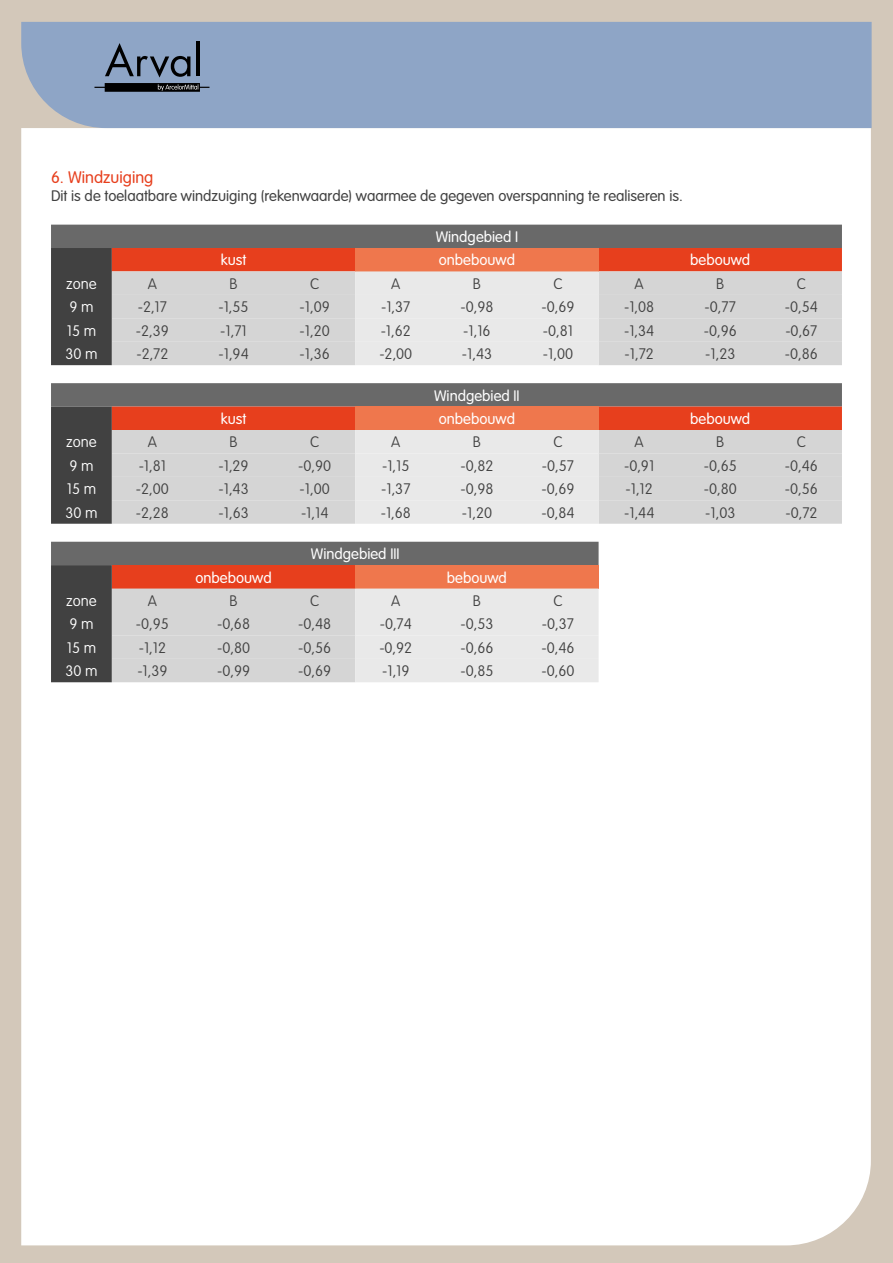
<style>
.page{position:relative;width:893px;height:1263px;background:#d3c8ba}
.page>*{position:absolute;margin:0;border:0;box-sizing:border-box;transform-origin:0 0}
.t1{font:300 16.5px "VAG Rounded";color:#e73f1d}
.t2{font:100 15px "VAG Rounded";color:#414141}
.t3{font:300 15px "VAG Rounded";color:#fff}
.t4{font:300 15px "VAG Rounded";color:#414141}
.t5{font:100 15px "VAG Rounded";color:#fff}
</style>
<div class="page">
<div style="left:21px;top:128px;width:850px;height:1117px;background:#fff"></div>
<div style="left:21px;top:22px;width:851px;height:106px;background:#8ea5c6"></div>
<hr style="left:197px;top:42px;width:3px;height:34px;background:#000">
<svg style="left:94px;top:43px;width:115px;height:49px;background:#67778e"></svg>
<svg style="left:51px;top:225px;width:791px;height:140px;background:#c1a9a4"></svg>
<svg style="left:51px;top:383px;width:791px;height:141px;background:#c1aaa4"></svg>
<svg style="left:51px;top:542px;width:548px;height:140px;background:#bea9a3"></svg>
<p class="t1" style="left:51px;top:167px;width:104px">6. Windzuiging</p>
<p class="t4" style="left:51px;top:187px;width:633px">Dit is de toelaatbare windzuiging (rekenwaarde) waarmee de gegeven overspanning te realiseren is.</p>
<p class="t3" style="left:436px;top:228px;width:84px">Windgebied I</p>
<p class="t3" style="left:221px;top:252px;width:27px">kust</p>
<p class="t3" style="left:439px;top:252px;width:78px">onbebouwd</p>
<p class="t3" style="left:690px;top:252px;width:62px">bebouwd</p>
<p class="t5" style="left:66px;top:275px;width:32px">zone</p>
<p class="t2" style="left:148px;top:275px;width:11px">A</p>
<p class="t2" style="left:229px;top:275px;width:10px">B</p>
<p class="t2" style="left:310px;top:275px;width:10px">C</p>
<p class="t2" style="left:391px;top:275px;width:11px">A</p>
<p class="t2" style="left:473px;top:275px;width:10px">B</p>
<p class="t2" style="left:554px;top:275px;width:10px">C</p>
<p class="t2" style="left:635px;top:275px;width:11px">A</p>
<p class="t2" style="left:716px;top:275px;width:10px">B</p>
<p class="t2" style="left:797px;top:275px;width:10px">C</p>
<p class="t5" style="left:69px;top:298px;width:26px">9 m</p>
<p class="t2" style="left:138px;top:298px;width:31px">-2,17</p>
<p class="t2" style="left:218px;top:298px;width:32px">-1,55</p>
<p class="t2" style="left:300px;top:298px;width:32px">-1,09</p>
<p class="t2" style="left:381px;top:298px;width:31px">-1,37</p>
<p class="t2" style="left:460px;top:298px;width:34px">-0,98</p>
<p class="t2" style="left:541px;top:298px;width:34px">-0,69</p>
<p class="t2" style="left:624px;top:298px;width:32px">-1,08</p>
<p class="t2" style="left:705px;top:298px;width:33px">-0,77</p>
<p class="t2" style="left:785px;top:298px;width:34px">-0,54</p>
<p class="t5" style="left:67px;top:322px;width:31px">15 m</p>
<p class="t2" style="left:136px;top:322px;width:34px">-2,39</p>
<p class="t2" style="left:220px;top:322px;width:28px">-1,71</p>
<p class="t2" style="left:300px;top:322px;width:32px">-1,20</p>
<p class="t2" style="left:381px;top:322px;width:32px">-1,62</p>
<p class="t2" style="left:463px;top:322px;width:29px">-1,16</p>
<p class="t2" style="left:543px;top:322px;width:32px">-0,81</p>
<p class="t2" style="left:624px;top:322px;width:32px">-1,34</p>
<p class="t2" style="left:704px;top:322px;width:34px">-0,96</p>
<p class="t2" style="left:785px;top:322px;width:34px">-0,67</p>
<p class="t5" style="left:65px;top:345px;width:34px">30 m</p>
<p class="t2" style="left:136px;top:345px;width:34px">-2,72</p>
<p class="t2" style="left:218px;top:345px;width:32px">-1,94</p>
<p class="t2" style="left:300px;top:345px;width:32px">-1,36</p>
<p class="t2" style="left:379px;top:345px;width:34px">-2,00</p>
<p class="t2" style="left:462px;top:345px;width:32px">-1,43</p>
<p class="t2" style="left:543px;top:345px;width:32px">-1,00</p>
<p class="t2" style="left:624px;top:345px;width:31px">-1,72</p>
<p class="t2" style="left:705px;top:345px;width:32px">-1,23</p>
<p class="t2" style="left:785px;top:345px;width:34px">-0,86</p>
<p class="t3" style="left:434px;top:387px;width:87px">Windgebied II</p>
<p class="t3" style="left:221px;top:410px;width:27px">kust</p>
<p class="t3" style="left:439px;top:410px;width:78px">onbebouwd</p>
<p class="t3" style="left:690px;top:410px;width:62px">bebouwd</p>
<p class="t5" style="left:66px;top:434px;width:32px">zone</p>
<p class="t2" style="left:148px;top:434px;width:11px">A</p>
<p class="t2" style="left:229px;top:434px;width:10px">B</p>
<p class="t2" style="left:310px;top:434px;width:10px">C</p>
<p class="t2" style="left:391px;top:434px;width:11px">A</p>
<p class="t2" style="left:473px;top:434px;width:10px">B</p>
<p class="t2" style="left:554px;top:434px;width:10px">C</p>
<p class="t2" style="left:635px;top:434px;width:11px">A</p>
<p class="t2" style="left:716px;top:434px;width:10px">B</p>
<p class="t2" style="left:797px;top:434px;width:10px">C</p>
<p class="t5" style="left:69px;top:457px;width:26px">9 m</p>
<p class="t2" style="left:139px;top:457px;width:29px">-1,81</p>
<p class="t2" style="left:218px;top:457px;width:32px">-1,29</p>
<p class="t2" style="left:298px;top:457px;width:34px">-0,90</p>
<p class="t2" style="left:382px;top:457px;width:29px">-1,15</p>
<p class="t2" style="left:460px;top:457px;width:34px">-0,82</p>
<p class="t2" style="left:542px;top:457px;width:34px">-0,57</p>
<p class="t2" style="left:624px;top:457px;width:32px">-0,91</p>
<p class="t2" style="left:704px;top:457px;width:35px">-0,65</p>
<p class="t2" style="left:785px;top:457px;width:35px">-0,46</p>
<p class="t5" style="left:67px;top:480px;width:31px">15 m</p>
<p class="t2" style="left:136px;top:480px;width:34px">-2,00</p>
<p class="t2" style="left:218px;top:480px;width:32px">-1,43</p>
<p class="t2" style="left:300px;top:480px;width:32px">-1,00</p>
<p class="t2" style="left:381px;top:480px;width:31px">-1,37</p>
<p class="t2" style="left:460px;top:480px;width:34px">-0,98</p>
<p class="t2" style="left:542px;top:480px;width:34px">-0,69</p>
<p class="t2" style="left:625px;top:480px;width:29px">-1,12</p>
<p class="t2" style="left:704px;top:480px;width:34px">-0,80</p>
<p class="t2" style="left:785px;top:480px;width:34px">-0,56</p>
<p class="t5" style="left:65px;top:504px;width:34px">30 m</p>
<p class="t2" style="left:136px;top:504px;width:34px">-2,28</p>
<p class="t2" style="left:218px;top:504px;width:32px">-1,63</p>
<p class="t2" style="left:301px;top:504px;width:29px">-1,14</p>
<p class="t2" style="left:381px;top:504px;width:32px">-1,68</p>
<p class="t2" style="left:462px;top:504px;width:32px">-1,20</p>
<p class="t2" style="left:542px;top:504px;width:35px">-0,84</p>
<p class="t2" style="left:624px;top:504px;width:32px">-1,44</p>
<p class="t2" style="left:705px;top:504px;width:32px">-1,03</p>
<p class="t2" style="left:785px;top:504px;width:34px">-0,72</p>
<p class="t3" style="left:311px;top:545px;width:90px">Windgebied III</p>
<p class="t3" style="left:195px;top:569px;width:78px">onbebouwd</p>
<p class="t3" style="left:447px;top:569px;width:62px">bebouwd</p>
<p class="t5" style="left:66px;top:592px;width:32px">zone</p>
<p class="t2" style="left:148px;top:592px;width:11px">A</p>
<p class="t2" style="left:230px;top:592px;width:10px">B</p>
<p class="t2" style="left:310px;top:592px;width:10px">C</p>
<p class="t2" style="left:391px;top:592px;width:11px">A</p>
<p class="t2" style="left:473px;top:592px;width:10px">B</p>
<p class="t2" style="left:554px;top:592px;width:10px">C</p>
<p class="t5" style="left:69px;top:616px;width:26px">9 m</p>
<p class="t2" style="left:136px;top:616px;width:34px">-0,95</p>
<p class="t2" style="left:217px;top:616px;width:34px">-0,68</p>
<p class="t2" style="left:298px;top:616px;width:34px">-0,48</p>
<p class="t2" style="left:380px;top:616px;width:34px">-0,74</p>
<p class="t2" style="left:460px;top:616px;width:34px">-0,53</p>
<p class="t2" style="left:542px;top:616px;width:34px">-0,37</p>
<p class="t5" style="left:67px;top:639px;width:31px">15 m</p>
<p class="t2" style="left:139px;top:639px;width:29px">-1,12</p>
<p class="t2" style="left:217px;top:639px;width:34px">-0,80</p>
<p class="t2" style="left:298px;top:639px;width:34px">-0,56</p>
<p class="t2" style="left:379px;top:639px;width:34px">-0,92</p>
<p class="t2" style="left:460px;top:639px;width:34px">-0,66</p>
<p class="t2" style="left:542px;top:639px;width:34px">-0,46</p>
<p class="t5" style="left:65px;top:662px;width:34px">30 m</p>
<p class="t2" style="left:137px;top:662px;width:32px">-1,39</p>
<p class="t2" style="left:217px;top:662px;width:34px">-0,99</p>
<p class="t2" style="left:298px;top:662px;width:34px">-0,69</p>
<p class="t2" style="left:382px;top:662px;width:29px">-1,19</p>
<p class="t2" style="left:460px;top:662px;width:34px">-0,85</p>
<p class="t2" style="left:542px;top:662px;width:34px">-0,60</p>
</div>
